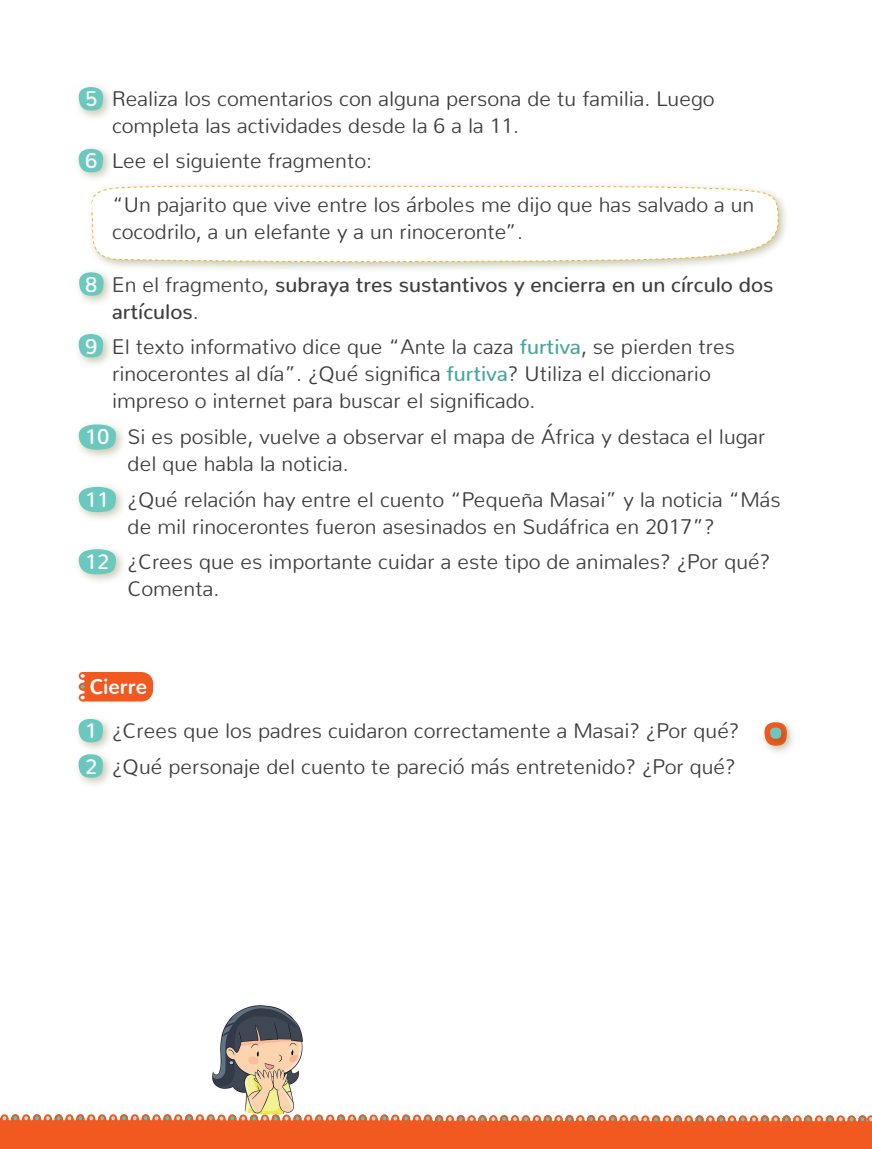
<style>
.page{position:relative;width:872px;height:1149px;background:#fff}
.page>*{position:absolute;margin:0;border:0;box-sizing:border-box;transform-origin:0 0}
.t1{font:300 21px/27px "Nunito";color:#3e3e3f}
.t2{font:500 21px/27px "Nunito";color:#3e3e3f}
.t3{font:700 21px "Nunito";color:#fff}
.s1{font-weight:500;color:#fff}
.s2{color:#fff}
.s3{font-weight:300}
.s4{font-weight:500;color:#49a59f}
</style>
<div class="page">
<div style="left:74px;top:82px;width:40px;height:39px;background:#4a4700;opacity:.3"></div>
<svg style="left:78px;top:87px;width:26px;height:23px"></svg>
<div style="left:87px;top:180px;width:702px;height:93px;background:#4a4700;opacity:.3"></div>
<svg style="left:92px;top:186px;width:686px;height:76px"></svg>
<img style="left:212px;top:1005px;width:91px;height:109px">
<div style="left:74px;top:749px;width:40px;height:39px;background:#4a4700;opacity:.3"></div>
<svg style="left:78px;top:754px;width:26px;height:23px"></svg>
<div style="left:74px;top:714px;width:40px;height:39px;background:#4a4700;opacity:.3"></div>
<svg style="left:78px;top:718px;width:26px;height:24px"></svg>
<div style="left:74px;top:481px;width:53px;height:42px;background:#4a4700;opacity:.3"></div>
<svg style="left:77px;top:487px;width:40px;height:25px"></svg>
<div style="left:74px;top:544px;width:53px;height:41px;background:#4a4700;opacity:.3"></div>
<svg style="left:77px;top:549px;width:40px;height:25px"></svg>
<div style="left:74px;top:419px;width:53px;height:41px;background:#4a4700;opacity:.3"></div>
<svg style="left:77px;top:424px;width:40px;height:25px"></svg>
<div style="left:74px;top:267px;width:40px;height:39px;background:#4a4700;opacity:.3"></div>
<svg style="left:78px;top:272px;width:26px;height:24px"></svg>
<div style="left:74px;top:329px;width:40px;height:39px;background:#4a4700;opacity:.3"></div>
<svg style="left:78px;top:334px;width:26px;height:23px"></svg>
<div style="left:74px;top:144px;width:40px;height:39px;background:#4a4700;opacity:.3"></div>
<svg style="left:78px;top:149px;width:26px;height:23px"></svg>
<div style="left:759px;top:717px;width:38px;height:39px;background:#4a4700;opacity:.3"></div>
<svg style="left:764px;top:721px;width:24px;height:25px"></svg>
<div style="left:765px;top:722px;width:27px;height:27px;background:#4a4700;opacity:.3"></div>
<div style="left:769px;top:727px;width:12px;height:11px;background:#6bc8be;border-radius:50%"></div>
<div style="left:0;top:1118px;width:872px;height:30px;background:#f15921"></div>
<div style="left:207px;top:1113px;width:8px;height:8px;background:#fff;border-radius:50%"></div>
<svg style="left:80px;top:672px;width:74px;height:30px;background:#f16633"></svg>
<svg style="left:3px;top:1114px;width:869px;height:8px"></svg>
<p class="t1" style="left:112px;top:82px;width:604px;text-indent:-27px"><span class="s1">5</span> Realiza los comentarios con alguna persona de tu familia. Luego completa las actividades desde la 6 a la 11.</p>
<p class="t1" style="left:85px;top:145px;width:288px"><span class="s1">6</span> Lee el siguiente fragmento:</p>
<p class="t1" style="left:112px;top:189px;width:644px;text-indent:-27px"><span class="s1">7.</span> “Un pajarito que vive entre los árboles me dijo que has salvado a un cocodrilo, a un elefante y a un rinoceronte”.</p>
<p class="t2" style="left:112px;top:268px;width:663px;text-indent:-27px"><span class="s2">8</span> <span class="s3">En el fragmento,</span> subraya tres sustantivos y encierra en un círculo dos artículos<span class="s3">.</span></p>
<p class="t1" style="left:112px;top:331px;width:624px;text-indent:-27px"><span class="s1">9</span> El texto informativo dice que “Ante la caza <span class="s4">furtiva</span>, se pierden tres rinocerontes al día”. ¿Qué significa <span class="s4">furtiva</span>? Utiliza el diccionario impreso o internet para buscar el significado.</p>
<p class="t1" style="left:128px;top:421px;width:639px;text-indent:-43px"><span class="s1">10</span> Si es posible, vuelve a observar el mapa de África y destaca el lugar del que habla la noticia.</p>
<p class="t1" style="left:128px;top:483px;width:654px;text-indent:-43px"><span class="s1">11</span> ¿Qué relación hay entre el cuento “Pequeña Masai” y la noticia “Más de mil rinocerontes fueron asesinados en Sudáfrica en 2017”?</p>
<p class="t1" style="left:128px;top:546px;width:644px;text-indent:-43px"><span class="s1">12</span> ¿Crees que es importante cuidar a este tipo de animales? ¿Por qué?<br>Comenta.</p>
<p class="t3" style="left:89px;top:667px;width:59px">Cierre</p>
<p class="t1" style="left:85px;top:710px;width:656px;line-height:35.5px"><span class="s1">1</span> ¿Crees que los padres cuidaron correctamente a Masai? ¿Por qué?<br><span class="s1">2</span> ¿Qué personaje del cuento te pareció más entretenido? ¿Por qué?</p>
</div>
